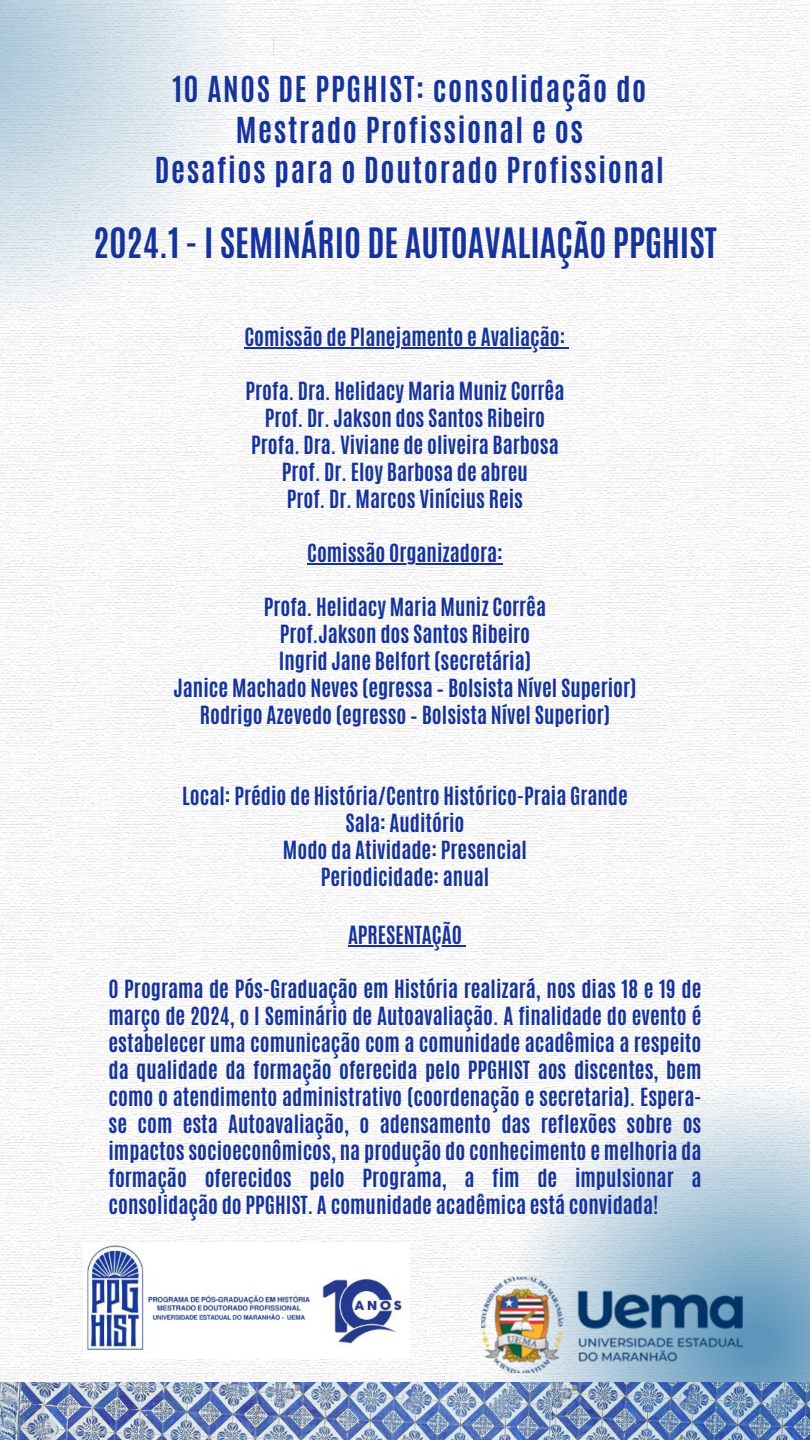
<style>
.page{position:relative;width:810px;height:1440px;background:#fff}
.page>*{position:absolute;margin:0;border:0;box-sizing:border-box;transform-origin:0 0}
.t1{font:700 34.9px "Antonio";color:#16339d}
.t2{font:700 29.9px/40.5px "Antonio";letter-spacing:.055em;color:#16339d;text-align:center}
.t3{font:700 20.9px/27px "Antonio";color:#16339d;text-align:center}
</style>
<div class="page">
<img style="left:0;top:0;width:810px;height:1383px">
<svg style="left:0;top:0;width:273px;height:357px"></svg>
<svg style="left:474px;top:1060px;width:336px;height:323px"></svg>
<img style="left:0;top:1383px;width:810px;height:57px">
<hr style="left:245px;top:347px;width:320px;height:2px;background:#16339d">
<hr style="left:307px;top:563px;width:196px;height:2px;background:#16339d">
<img style="left:481px;top:1278px;width:262px;height:94px">
<hr style="left:348px;top:945px;width:114px;height:2px;background:#16339d">
<img style="left:83px;top:1243px;width:326px;height:116px">
<h2 class="t2" style="left:155px;top:69px;width:511px">10 ANOS DE PPGHIST: consolidação do<br>Mestrado Profissional e os<br>Desafios para o Doutorado Profissional</h2>
<h1 class="t1" style="left:93px;top:219px;width:625px">2024.1 - I SEMINÁRIO DE AUTOAVALIAÇÃO PPGHIST</h1>
<p class="t3" style="left:245px;top:323px;width:322px">Comissão de Planejamento e Avaliação:</p>
<p class="t3" style="left:246px;top:377px;width:320px">Profa. Dra. Helidacy Maria Muniz Corrêa Prof. Dr. Jakson dos Santos Ribeiro Profa. Dra. Viviane de oliveira Barbosa Prof. Dr. Eloy Barbosa de abreu<br>Prof. Dr. Marcos Vinícius Reis</p>
<p class="t3" style="left:307px;top:539px;width:197px">Comissão Organizadora:</p>
<p class="t3" style="left:173px;top:593px;width:464px">Profa. Helidacy Maria Muniz Corrêa<br>Prof.Jakson dos Santos Ribeiro<br>Ingrid Jane Belfort (secretária)<br>Janice Machado Neves (egressa – Bolsista Nível Superior)<br>Rodrigo Azevedo (egresso – Bolsista Nível Superior)</p>
<p class="t3" style="left:182px;top:782px;width:447px">Local: Prédio de História/Centro Histórico-Praia Grande<br>Sala: Auditório<br>Modo da Atividade: Presencial<br>Periodicidade: anual</p>
<h3 class="t3" style="left:348px;top:921px;width:115px">APRESENTAÇÃO</h3>
<p class="t3" style="left:108px;top:975px;width:594px;text-align:justify">O Programa de Pós-Graduação em História realizará, nos dias 18 e 19 de março de 2024, o I Seminário de Autoavaliação. A finalidade do evento é estabelecer uma comunicação com a comunidade acadêmica a respeito da qualidade da formação oferecida pelo PPGHIST aos discentes, bem como o atendimento administrativo (coordenação e secretaria). Espera&shy;se com esta Autoavaliação, o adensamento das reflexões sobre os impactos socioeconômicos, na produção do conhecimento e melhoria da formação oferecidos pelo Programa, a fim de impulsionar a consolidação do PPGHIST. A comunidade acadêmica está convidada!</p>
</div>
